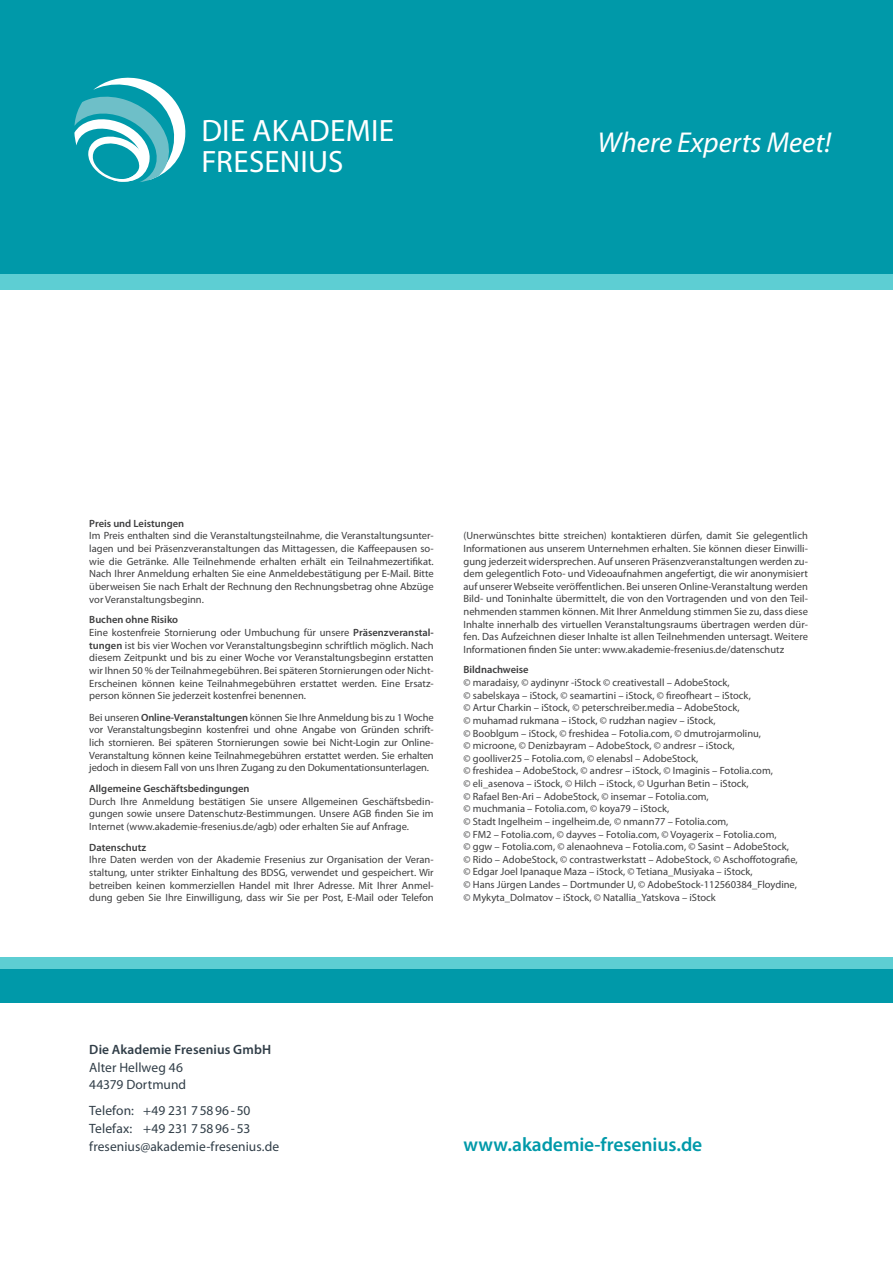
<style>
.page{position:relative;width:893px;height:1263px;background:#fff}
.page>*{position:absolute;margin:0;border:0;box-sizing:border-box;transform-origin:0 0}
.t1{font:31.05px/31px "Myriad Pro";letter-spacing:.01em;color:#fff}
.t2{font:italic 28.8px "Myriad Pro";color:#fff}
.t3{font:600 19.5px "Myriad Pro";letter-spacing:-.005em;color:#0099a9}
.t4{font:13.5px/17.7px "Myriad Pro";letter-spacing:.005em;color:#313e48}
.t5{font:10.5px/12.6px "Myriad Pro";color:#3e3e3f;text-align:justify}
.t6{font:600 10.5px "Myriad Pro";color:#3e3e3f}
.s1{font-weight:600}
</style>
<div class="page">
<div style="left:0;top:0;width:893px;height:274px;background:#0099a9"></div>
<div style="left:0;top:274px;width:893px;height:15px;background:#5dced3"></div>
<div style="left:0;top:968px;width:893px;height:34px;background:#0099a9"></div>
<div style="left:0;top:957px;width:893px;height:11px;background:#5dced3"></div>
<svg style="left:74px;top:78px;width:112px;height:104px"></svg>
<p class="t1" style="left:201px;top:115px;width:194px">DIE AKADEMIE<br>FRESENIUS</p>
<p class="t2" style="left:597px;top:124px;width:235px">Where Experts Meet!</p>
<p class="t6" style="left:89px;top:516px;width:96px">Preis und Leistungen</p>
<p class="t5" style="left:89px;top:529px;width:346px">Im Preis enthalten sind die Veranstaltungsteilnahme, die Veranstaltungsunter&shy;lagen und bei Präsenzveranstaltungen das Mittagessen, die Kaffeepausen so&shy;wie die Getränke. Alle Teilnehmende erhalten erhält ein Teilnahmezertifikat.<br>Nach Ihrer Anmeldung erhalten Sie eine Anmeldebestätigung per E-Mail. Bitte überweisen Sie nach Erhalt der Rechnung den Rechnungsbetrag ohne Abzüge vor Veranstaltungsbeginn.</p>
<p class="t6" style="left:89px;top:613px;width:90px">Buchen ohne Risiko</p>
<p class="t5" style="left:89px;top:626px;width:346px">Eine kostenfreie Stornierung oder Umbuchung für unsere <span class="s1">Präsenzveranstal&shy;tungen</span> ist bis vier Wochen vor Veranstaltungsbeginn schriftlich möglich. Nach diesem Zeitpunkt und bis zu einer Woche vor Veranstaltungsbeginn erstatten wir Ihnen 50 % der Teilnahmegebühren. Bei späteren Stornierungen oder Nicht-Erscheinen können keine Teilnahmegebühren erstattet werden. Eine Ersatz&shy;person können Sie jederzeit kostenfrei benennen.</p>
<p class="t5" style="left:89px;top:710px;width:346px">Bei unseren <span class="s1">Online-Veranstaltungen</span> können Sie Ihre Anmeldung bis zu 1 Woche vor Veranstaltungsbeginn kostenfrei und ohne Angabe von Gründen schrift&shy;lich stornieren. Bei späteren Stornierungen sowie bei Nicht-Login zur Online-Veranstaltung können keine Teilnahmegebühren erstattet werden. Sie erhalten jedoch in diesem Fall von uns Ihren Zugang zu den Dokumentationsunterlagen.</p>
<p class="t6" style="left:89px;top:782px;width:162px">Allgemeine Geschäftsbedingungen</p>
<p class="t5" style="left:89px;top:794px;width:346px">Durch Ihre Anmeldung bestätigen Sie unsere Allgemeinen Geschäftsbedin&shy;gungen sowie unsere Datenschutz-Bestimmungen. Unsere AGB finden Sie im Internet (www.akademie-fresenius.de/agb) oder erhalten Sie auf Anfrage.</p>
<p class="t6" style="left:89px;top:840px;width:58px">Datenschutz</p>
<p class="t5" style="left:89px;top:853px;width:346px">Ihre Daten werden von der Akademie Fresenius zur Organisation der Veran&shy;staltung, unter strikter Einhaltung des BDSG, verwendet und gespeichert. Wir betreiben keinen kommerziellen Handel mit Ihrer Adresse. Mit Ihrer Anmel&shy;dung geben Sie Ihre Einwilligung, dass wir Sie per Post, E-Mail oder Telefon</p>
<p class="t5" style="left:463px;top:529px;width:346px">(Unerwünschtes bitte streichen) kontaktieren dürfen, damit Sie gelegentlich Informationen aus unserem Unternehmen erhalten. Sie können dieser Einwilli&shy;gung jederzeit widersprechen. Auf unseren Präsenzveranstaltungen werden zu&shy;dem gelegentlich Foto- und Videoaufnahmen angefertigt, die wir anonymisiert auf unserer Webseite veröffentlichen. Bei unseren Online-Veranstaltung werden Bild- und Toninhalte übermittelt, die von den Vortragenden und von den Teil&shy;nehmenden stammen können. Mit Ihrer Anmeldung stimmen Sie zu, dass diese Inhalte innerhalb des virtuellen Veranstaltungsraums übertragen werden dür&shy;fen. Das Aufzeichnen dieser Inhalte ist allen Teilnehmenden untersagt. Weitere Informationen finden Sie unter: www.akademie-fresenius.de/datenschutz</p>
<p class="t6" style="left:463px;top:663px;width:67px">Bildnachweise</p>
<p class="t5" style="left:463px;top:676px;width:299px;text-align:left">© maradaisy, © aydinynr -iStock © creativestall – AdobeStock,<br>© sabelskaya – iStock, © seamartini – iStock, © fireofheart – iStock,<br>© Artur Charkin – iStock, © peterschreiber.media – AdobeStock,<br>© muhamad rukmana – iStock, © rudzhan nagiev – iStock,<br>© Booblgum – iStock, © freshidea – Fotolia.com, © dmutrojarmolinu, © microone, © Denizbayram – AdobeStock, © andresr – iStock,</p>
<p class="t5" style="left:463px;top:752px;width:311px;text-align:left">© goolliver25 – Fotolia.com, © elenabsl – AdobeStock,<br>© freshidea – AdobeStock, © andresr – iStock, © Imaginis – Fotolia.com, © eli_asenova – iStock, © Hilch – iStock, © Ugurhan Betin – iStock,<br>© Rafael Ben-Ari – AdobeStock, © insemar – Fotolia.com,</p>
<p class="t5" style="left:463px;top:802px;width:336px;text-align:left">© muchmania – Fotolia.com, © koya79 – iStock,<br>© Stadt Ingelheim – ingelheim.de, © nmann77 – Fotolia.com,<br>© FM2 – Fotolia.com, © dayves – Fotolia.com, © Voyagerix – Fotolia.com,<br>© ggw – Fotolia.com, © alenaohneva – Fotolia.com, © Sasint – AdobeStock, © Rido – AdobeStock, © contrastwerkstatt – AdobeStock, © Aschoffotografie, © Edgar Joel Ipanaque Maza – iStock, © Tetiana_Musiyaka – iStock,<br>© Hans Jürgen Landes – Dortmunder U, © AdobeStock-112560384_Floydine, © Mykyta_Dolmatov – iStock, © Natallia_Yatskova – iStock</p>
<p class="t4" style="left:89px;top:1040px;width:183px"><span class="s1">Die Akademie Fresenius GmbH<br></span>Alter Hellweg 46<br>44379 Dortmund</p>
<p class="t4" style="left:89px;top:1102px;width:163px">Telefon: +49 231 75896-50</p>
<p class="t4" style="left:89px;top:1119px;width:162px">Telefax: +49 231 75896-53</p>
<p class="t4" style="left:89px;top:1137px;width:191px">fresenius@akademie-fresenius.de</p>
<p class="t3" style="left:463px;top:1131px;width:240px">www.akademie-fresenius.de</p>
</div>
